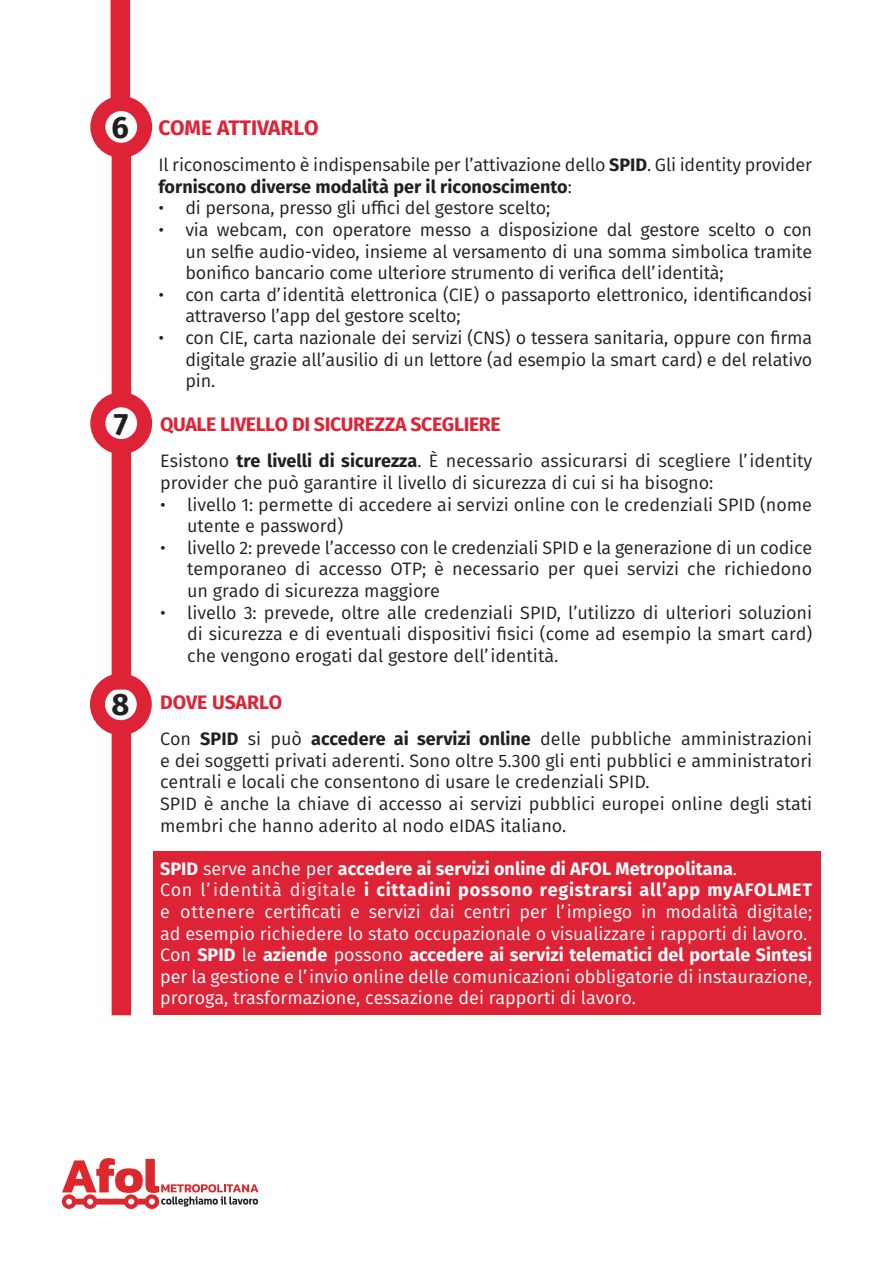
<style>
.page{position:relative;width:893px;height:1263px;background:#fff}
.page>*{position:absolute;margin:0;border:0;box-sizing:border-box;transform-origin:0 0}
.t1{font:700 30.9px "Fira Sans";color:#231f20}
.t2{font:700 21px "Fira Sans";color:#de2336}
.t3{font:700 19.5px "Fira Sans";letter-spacing:-.02em;color:#de2336}
.t4{font:700 19.5px "Fira Sans";color:#de2336}
.t5{font:18px/21.6px "Fira Sans";color:#231f20}
.t6{font:18px/21.6px "Fira Sans";color:#fff;text-align:justify}
.t7{font:700 18px "Fira Sans";color:#fff}
.s1{font-weight:700}
.s2{font-weight:400}
</style>
<div class="page">
<div style="left:153px;top:851px;width:668px;height:164px;background:#de2336"></div>
<div style="left:111px;top:0;width:19px;height:100px;background:#de2336"></div>
<div style="left:112px;top:151px;width:19px;height:249px;background:#de2336"></div>
<div style="left:112px;top:449px;width:19px;height:241px;background:#de2336"></div>
<div style="left:112px;top:729px;width:19px;height:286px;background:#de2336"></div>
<svg style="left:62px;top:1158px;width:196px;height:51px"></svg>
<div style="left:90px;top:673px;width:62px;height:62px;border:15px solid #de2336;border-radius:50%"></div>
<div style="left:90px;top:392px;width:62px;height:62px;border:15px solid #de2336;border-radius:50%"></div>
<div style="left:90px;top:96px;width:62px;height:62px;border:15px solid #de2336;border-radius:50%"></div>
<p class="t1" style="left:112px;top:101px;width:19px">6</p>
<p class="t2" style="left:158px;top:110px;width:162px">COME ATTIVARLO</p>
<p class="t5" style="left:158px;top:154px;width:655px">Il riconoscimento è indispensabile per l’attivazione dello <span class="s1">SPID</span>. Gli identity provider <span class="s1">forniscono diverse modalità per il riconoscimento</span>:</p>
<p class="t5" style="left:158px;top:197px;width:393px">• di persona, presso gli uffici del gestore scelto;</p>
<p class="t5" style="left:185px;top:218px;width:628px;text-align:justify;text-indent:-27px">• via webcam, con operatore messo a disposizione dal gestore scelto o con un selfie audio-video, insieme al versamento di una somma simbolica tramite bonifico bancario come ulteriore strumento di verifica dell’identità;</p>
<p class="t5" style="left:185px;top:283px;width:628px;text-indent:-27px">• con carta d’identità elettronica (CIE) o passaporto elettronico, identificandosi attraverso l’app del gestore scelto;</p>
<p class="t5" style="left:185px;top:326px;width:628px;text-align:justify;text-indent:-27px">• con CIE, carta nazionale dei servizi (CNS) o tessera sanitaria, oppure con firma digitale grazie all’ausilio di un lettore (ad esempio la smart card) e del relativo pin.</p>
<p class="t1" style="left:114px;top:398px;width:16px">7</p>
<p class="t3" style="left:160px;top:407px;width:342px">QUALE LIVELLO DI SICUREZZA SCEGLIERE</p>
<p class="t5" style="left:160px;top:450px;width:653px">Esistono <span class="s1">tre livelli di sicurezza</span>. È necessario assicurarsi di scegliere l’identity provider che può garantire il livello di sicurezza di cui si ha bisogno:</p>
<p class="t5" style="left:187px;top:493px;width:626px;text-indent:-27px">• livello 1: permette di accedere ai servizi online con le credenziali SPID (nome utente e password)</p>
<p class="t5" style="left:187px;top:536px;width:626px;text-align:justify;text-indent:-27px">• livello 2: prevede l’accesso con le credenziali SPID e la generazione di un codice temporaneo di accesso OTP; è necessario per quei servizi che richiedono un grado di sicurezza maggiore</p>
<p class="t5" style="left:187px;top:601px;width:627px;text-align:justify;text-indent:-27px">• livello 3: prevede, oltre alle credenziali SPID, l’utilizzo di ulteriori soluzioni di sicurezza e di eventuali dispositivi fisici (come ad esempio la smart card) che vengono erogati dal gestore dell’identità.</p>
<p class="t1" style="left:112px;top:678px;width:19px">8</p>
<p class="t4" style="left:160px;top:685px;width:124px">DOVE USARLO</p>
<p class="t5" style="left:160px;top:728px;width:654px;text-align:justify">Con <span class="s1">SPID</span> si può <span class="s1">accedere ai servizi online</span> delle pubbliche amministrazioni e dei soggetti privati aderenti. Sono oltre 5.300 gli enti pubblici e amministratori centrali e locali che consentono di usare le credenziali SPID.</p>
<p class="t5" style="left:160px;top:792px;width:654px">SPID è anche la chiave di accesso ai servizi pubblici europei online degli stati membri che hanno aderito al nodo eIDAS italiano.</p>
<p class="t7" style="left:160px;top:853px;width:578px">SPID <span class="s2">serve anche per</span> accedere ai servizi online di AFOL Metropolitana<span class="s2">.</span></p>
<p class="t6" style="left:160px;top:879px;width:654px">Con l’identità digitale <span class="s1">i cittadini possono registrarsi all’app myAFOLMET </span>e ottenere certificati e servizi dai centri per l’impiego in modalità digitale; ad esempio richiedere lo stato occupazionale o visualizzare i rapporti di lavoro.</p>
<p class="t6" style="left:160px;top:944px;width:653px">Con <span class="s1">SPID</span> le <span class="s1">aziende</span> possono <span class="s1">accedere ai servizi telematici del portale Sintesi </span>per la gestione e l’invio online delle comunicazioni obbligatorie di instaurazione, proroga, trasformazione, cessazione dei rapporti di lavoro.</p>
</div>
